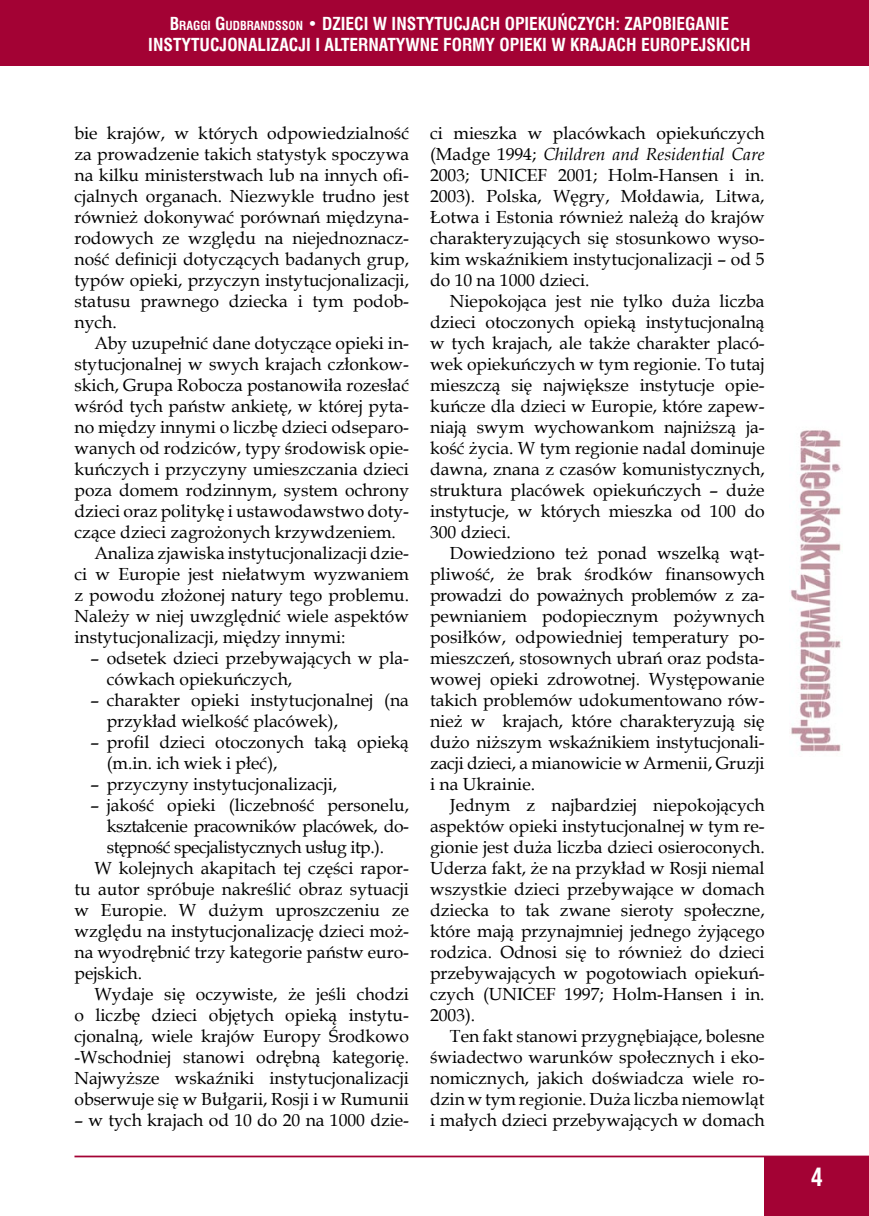
<style>
.page{position:relative;width:869px;height:1216px;background:#fff}
.page>*{position:absolute;margin:0;border:0;box-sizing:border-box;transform-origin:0 0}
.t1{font:700 24.5px "Swis 721 Cn EU";color:#fff}
.t2{font:17.5px/21px "Book Antiqua";color:#000;text-align:justify}
.t3{font:700 17.5px/21px "Swis 721 Cn EU";color:#fff;text-align:center}
.t4{font:17.5px "Book Antiqua";letter-spacing:-.025em;color:#000}
.s1{font-size:12.25px}
.s2{font-style:italic}
</style>
<div class="page">
<div style="left:0;top:0;width:868px;height:65px;background:#a30234"></div>
<div style="left:764px;top:1156px;width:104px;height:59px;background:#a30234"></div>
<hr style="left:74px;top:1155px;width:794px;height:2px;background:#a30234">
<img style="left:790px;top:430px;width:51px;height:322px">
<hr style="left:868px;top:0;width:1px;height:65px;background:#a30234">
<p class="t3" style="left:148px;top:14px;width:603px">B<span class="s1">RAGGI</span> G<span class="s1">UDBRANDSSON</span> • DZIECI W INSTYTUCJACH OPIEKUŃCZYCH: ZAPOBIEGANIE<br>INSTYTUCJONALIZACJI I ALTERNATYWNE FORMY OPIEKI W KRAJACH EUROPEJSKICH</p>
<p class="t2" style="left:74px;top:122px;width:336px">bie krajów, w których odpowiedzialność za prowadzenie takich statystyk spoczywa na kilku ministerstwach lub na innych ofi&shy;cjalnych organach. Niezwykle trudno jest również dokonywać porównań międzyna&shy;rodowych ze względu na niejednoznacz&shy;ność definicji dotyczących badanych grup, typów opieki, przyczyn instytucjonalizacji, statusu prawnego dziecka i tym podob&shy;nych.</p>
<p class="t2" style="left:94px;top:332px;width:316px">Aby uzupełnić dane dotyczące opieki in-</p>
<p class="t2" style="left:74px;top:353px;width:336px">stytucjonalnej w swych krajach członkow-</p>
<p class="t2" style="left:74px;top:374px;width:336px">skich, Grupa Robocza postanowiła rozesłać</p>
<p class="t2" style="left:74px;top:395px;width:336px">wśród tych państw ankietę, w której pyta-</p>
<p class="t2" style="left:74px;top:416px;width:336px">no między innymi o liczbę dzieci odseparo-</p>
<p class="t2" style="left:74px;top:437px;width:336px">wanych od rodziców, typy środowisk opie-</p>
<p class="t2" style="left:74px;top:458px;width:336px">kuńczych i przyczyny umieszczania dzieci</p>
<p class="t2" style="left:74px;top:479px;width:336px">poza domem rodzinnym, system ochrony</p>
<p class="t2" style="left:74px;top:500px;width:336px">dzieci oraz politykę i ustawodawstwo doty-</p>
<p class="t2" style="left:74px;top:521px;width:323px">czące dzieci zagrożonych krzywdzeniem.</p>
<p class="t2" style="left:94px;top:542px;width:316px">Analiza zjawiska instytucjonalizacji dzie-</p>
<p class="t2" style="left:74px;top:563px;width:336px">ci w Europie jest niełatwym wyzwaniem</p>
<p class="t2" style="left:74px;top:584px;width:336px">z powodu złożonej natury tego problemu.</p>
<p class="t2" style="left:74px;top:605px;width:336px">Należy w niej uwzględnić wiele aspektów</p>
<p class="t2" style="left:74px;top:626px;width:272px">instytucjonalizacji, między innymi:</p>
<p class="t2" style="left:107px;top:647px;width:304px;text-indent:-16px">– odsetek dzieci przebywających w pla&shy;cówkach opiekuńczych,</p>
<p class="t2" style="left:107px;top:689px;width:304px;text-indent:-16px">– charakter opieki instytucjonalnej (na przykład wielkość placówek),</p>
<p class="t2" style="left:107px;top:731px;width:304px;text-indent:-16px">– profil dzieci otoczonych taką opieką (m.in. ich wiek i płeć),</p>
<p class="t2" style="left:90px;top:773px;width:248px">– przyczyny instytucjonalizacji,</p>
<p class="t2" style="left:90px;top:794px;width:320px">– jakość opieki (liczebność personelu,</p>
<p class="t4" style="left:107px;top:814px;width:304px">kształcenie pracowników placówek, do-</p>
<p class="t4" style="left:107px;top:835px;width:279px">stępność specjalistycznych usług itp.).</p>
<p class="t2" style="left:94px;top:857px;width:316px">W kolejnych akapitach tej części rapor-</p>
<p class="t2" style="left:74px;top:878px;width:336px">tu autor spróbuje nakreślić obraz sytuacji</p>
<p class="t2" style="left:74px;top:899px;width:336px">w Europie. W dużym uproszczeniu ze</p>
<p class="t2" style="left:74px;top:920px;width:336px">względu na instytucjonalizację dzieci moż-</p>
<p class="t2" style="left:74px;top:941px;width:336px">na wyodrębnić trzy kategorie państw euro-</p>
<p class="t2" style="left:74px;top:962px;width:69px">pejskich.</p>
<p class="t2" style="left:94px;top:983px;width:316px">Wydaje się oczywiste, że jeśli chodzi</p>
<p class="t2" style="left:74px;top:1004px;width:336px">o liczbę dzieci objętych opieką instytu-</p>
<p class="t2" style="left:74px;top:1025px;width:336px">cjonalną, wiele krajów Europy Środkowo</p>
<p class="t2" style="left:74px;top:1046px;width:336px">-Wschodniej stanowi odrębną kategorię.</p>
<p class="t2" style="left:74px;top:1067px;width:336px">Najwyższe wskaźniki instytucjonalizacji</p>
<p class="t2" style="left:74px;top:1088px;width:336px">obserwuje się w Bułgarii, Rosji i w Rumunii</p>
<p class="t2" style="left:74px;top:1109px;width:336px">– w tych krajach od 10 do 20 na 1000 dzie-</p>
<p class="t2" style="left:430px;top:122px;width:336px">ci mieszka w placówkach opiekuńczych (Madge 1994; <span class="s2">Children and Residential Care </span>2003; UNICEF 2001; Holm-Hansen i in.<br>2003). Polska, Węgry, Mołdawia, Litwa, Łotwa i Estonia również należą do krajów charakteryzujących się stosunkowo wyso&shy;kim wskaźnikiem instytucjonalizacji – od 5 do 10 na 1000 dzieci.</p>
<p class="t2" style="left:430px;top:290px;width:336px;text-indent:20px">Niepokojąca jest nie tylko duża liczba dzieci otoczonych opieką instytucjonalną w tych krajach, ale także charakter placó&shy;wek opiekuńczych w tym regionie. To tutaj mieszczą się największe instytucje opie&shy;kuńcze dla dzieci w Europie, które zapew&shy;niają swym wychowankom najniższą ja&shy;kość życia. W tym regionie nadal dominuje dawna, znana z czasów komunistycznych, struktura placówek opiekuńczych – duże instytucje, w których mieszka od 100 do 300 dzieci.</p>
<p class="t2" style="left:430px;top:542px;width:336px;text-indent:20px">Dowiedziono też ponad wszelką wąt&shy;pliwość, że brak środków finansowych prowadzi do poważnych problemów z za&shy;pewnianiem podopiecznym pożywnych posiłków, odpowiedniej temperatury po&shy;mieszczeń, stosownych ubrań oraz podsta&shy;wowej opieki zdrowotnej. Występowanie takich problemów udokumentowano rów&shy;nież w krajach, które charakteryzują się dużo niższym wskaźnikiem instytucjonali&shy;zacji dzieci, a mianowicie w Armenii, Gruzji i na Ukrainie.</p>
<p class="t2" style="left:430px;top:794px;width:336px;text-indent:20px">Jednym z najbardziej niepokojących aspektów opieki instytucjonalnej w tym re&shy;gionie jest duża liczba dzieci osieroconych.<br>Uderza fakt, że na przykład w Rosji niemal wszystkie dzieci przebywające w domach dziecka to tak zwane sieroty społeczne, które mają przynajmniej jednego żyjącego rodzica. Odnosi się to również do dzieci przebywających w pogotowiach opiekuń&shy;czych (UNICEF 1997; Holm-Hansen i in.<br>2003).</p>
<p class="t2" style="left:430px;top:1025px;width:336px;text-indent:20px">Ten fakt stanowi przygnębiające, bolesne świadectwo warunków społecznych i eko&shy;nomicznych, jakich doświadcza wiele ro&shy;dzin w tym regionie. Duża liczba niemowląt i małych dzieci przebywających w domach</p>
<h1 class="t1" style="left:810px;top:1162px;width:14px">4</h1>
</div>
